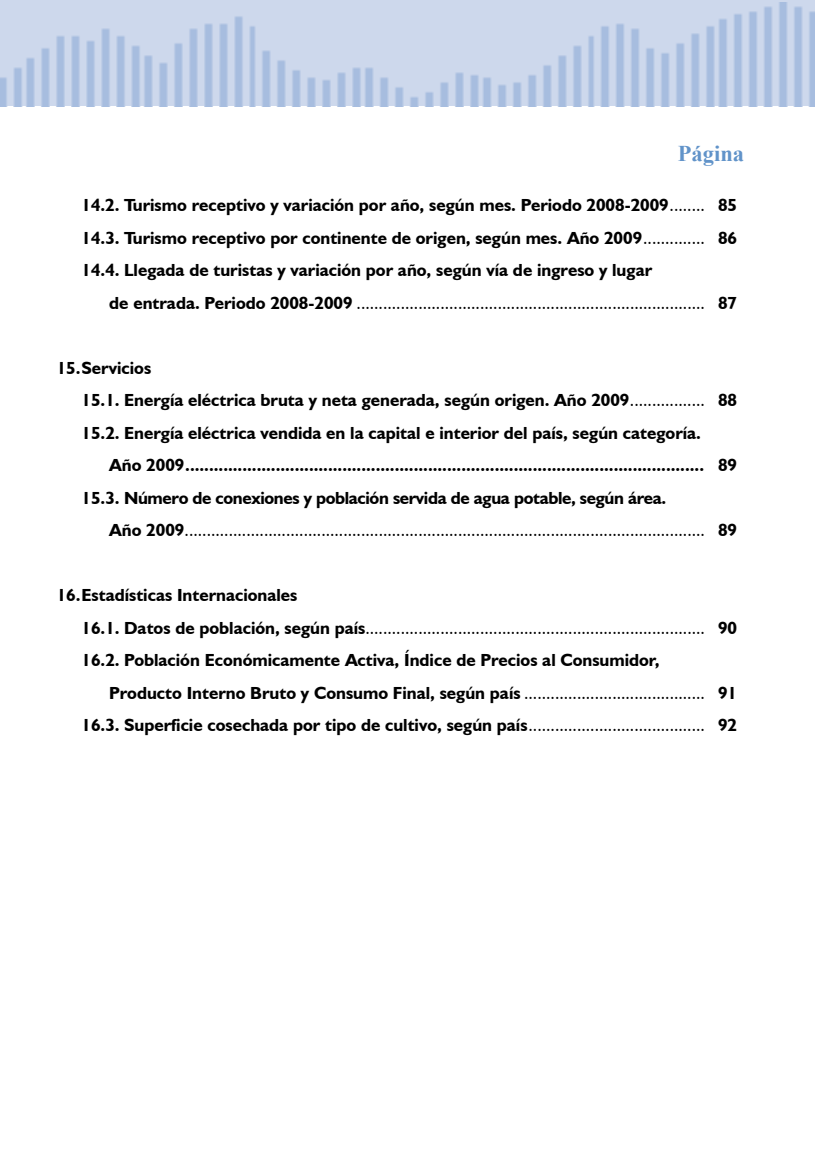
<style>
.page{position:relative;width:815px;height:1170px;background:#fff}
.page>*{position:absolute;margin:0;border:0;box-sizing:border-box;transform-origin:0 0}
.t1{font:700 22.5px "Times New Roman";color:#6193c9}
.t2{font:700 17.5px/32.5px "Humanist 521 BT";color:#000}
.t3{font:17.5px "Humanist 521 BT";color:#000}
.t4{font:700 17.5px/32.5px "Humanist 521 BT";letter-spacing:-.02em;color:#000}
.s1{font-weight:400}
.s2{font-weight:700}
</style>
<div class="page">
<svg style="left:0;top:0;width:814px;height:106px;background:#c2d0e8"></svg>
<svg style="left:814px;top:0;width:1px;height:106px"></svg>
<p class="t1" style="left:678px;top:137px;width:68px">Página</p>
<p class="t2" style="left:81px;top:188px;width:657px;text-align:justify">14.2. Turismo receptivo y variación por año, según mes. Periodo 2008-2009<span class="s1">........</span> 85<br>14.3. Turismo receptivo por continente de origen, según mes. Año 2009<span class="s1">..............</span> 86<br>14.4. Llegada de turistas y variación por año, según vía de ingreso y lugar</p>
<p class="t3" style="left:109px;top:292px;width:629px"><span class="s2">de entrada. Periodo 2008-2009</span> ............................................................................... <span class="s2">87</span></p>
<p class="t2" style="left:82px;top:351px;width:657px;text-indent:-25px">15.Servicios<br>15.1. Energía eléctrica bruta y neta generada, según origen. Año 2009<span class="s1">.................</span> 88<br>15.2. Energía eléctrica vendida en la capital e interior del país, según categoría.</p>
<p class="t4" style="left:82px;top:448px;width:657px;text-indent:28px">Año 2009............................................................................................................. 89<br>15.3. Número de conexiones y población servida de agua potable, según área.</p>
<p class="t3" style="left:109px;top:519px;width:629px"><span class="s2">Año 2009</span>...................................................................................................................... <span class="s2">89</span></p>
<p class="t2" style="left:82px;top:578px;width:657px;text-indent:-25px">16.Estadísticas Internacionales<br>16.1. Datos de población, según país<span class="s1">.............................................................................</span> 90<br>16.2. Población Económicamente Activa, Índice de Precios al Consumidor,</p>
<p class="t2" style="left:82px;top:676px;width:657px;text-align:right">Producto Interno Bruto y Consumo Final, según país <span class="s1">.........................................</span> 91<br>16.3. Superficie cosechada por tipo de cultivo, según país<span class="s1">........................................</span> 92</p>
</div>
